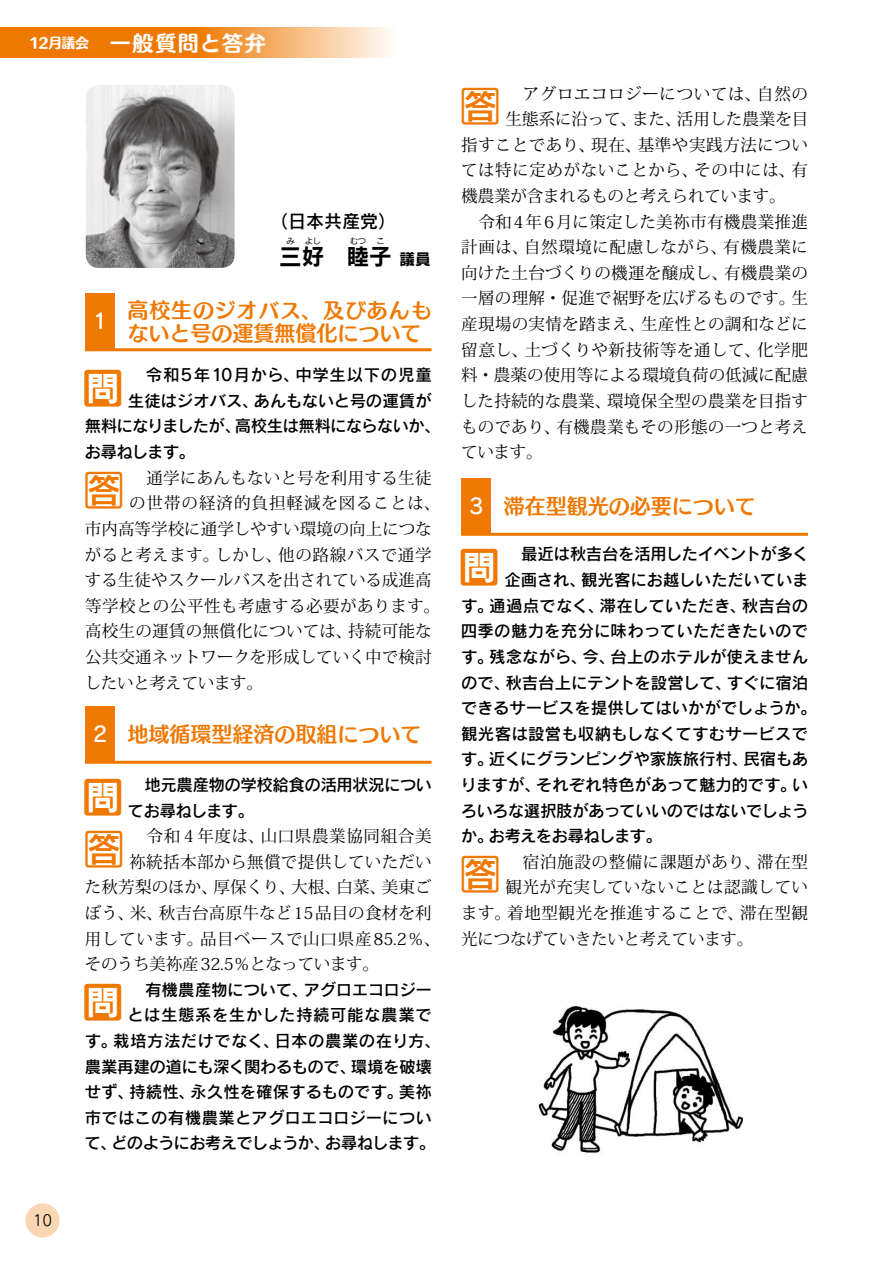
<style>
.page{position:relative;width:893px;height:1263px;background:#fff}
.page>*{position:absolute;margin:0;border:0;box-sizing:border-box;transform-origin:0 0}
.t1{font:42.15px "Rodin Pro DB";color:#ee7800}
.t2{font:22.5px "Rodin Pro B";color:#000}
.t3{font:21px/22.5px "Humming Std B";color:#ee7800}
.t4{font:21px "Humming Std E";letter-spacing:.08em;color:#fff}
.t5{font:21px "Rodin Pro DB";color:#fff}
.t6{font:18px "Rodin Pro DB";color:#000}
.t7{font:16.5px "Koz Min Pro";letter-spacing:.02em;color:#000}
.t8{font:16.5px "Rodin Pro DB";letter-spacing:-.015em;color:#000}
.t9{font:16.5px "Rodin Pro DB";letter-spacing:.005em;color:#000}
.t10{font:16.5px "Koz Min Pro";letter-spacing:.04em;color:#000}
.t11{font:16.5px "Koz Min Pro";color:#000}
.t12{font:16.5px "Koz Min Pro";letter-spacing:-.02em;color:#000}
.t13{font:16.5px "Rodin Pro DB";letter-spacing:-.05em;color:#000}
.t14{font:16.5px/25.7px "Rodin Pro DB";letter-spacing:-.035em;color:#000}
.t15{font:16.5px "Rodin Pro DB";letter-spacing:-.06em;color:#000}
.t16{font:16.5px "Rodin Pro DB";letter-spacing:.025em;color:#000}
.t17{font:16.5px "Rodin Pro DB";letter-spacing:-.045em;color:#000}
.t18{font:16.5px "Rodin Pro DB";letter-spacing:.04em;color:#000}
.t19{font:16.5px "Koz Min Pro";letter-spacing:-.005em;color:#000}
.t20{font:16.5px "Koz Min Pro";letter-spacing:.055em;color:#000}
.t21{font:16.5px "Rodin Pro DB";letter-spacing:.03em;color:#000}
.t22{font:16.5px "Koz Min Pro";letter-spacing:-.015em;color:#000}
.t23{font:15.75px "Rodin Pro B";color:#000}
.t24{font:15px "Seurat Pro M";color:#000}
.t25{font:8.25px "Rodin Pro B";color:#000}
.s1{font-size:13.8px}
.s2{font-family:"Rodin Pro DB";color:#fff}
</style>
<div class="page">
<div style="left:26px;top:1203px;width:34px;height:34px;background:#fad6b3;border-radius:50%"></div>
<svg style="left:0;top:28px;width:390px;height:29px;background:#f2983d"></svg>
<div style="left:85px;top:293px;width:30px;height:57px;background:#ee7800"></div>
<hr style="left:85px;top:348px;width:347px;height:3px;background:#ee7800">
<div style="left:85px;top:706px;width:30px;height:56px;background:#ee7800"></div>
<hr style="left:85px;top:761px;width:347px;height:3px;background:#ee7800">
<div style="left:461px;top:478px;width:30px;height:56px;background:#ee7800"></div>
<hr style="left:461px;top:533px;width:347px;height:3px;background:#ee7800">
<img style="left:86px;top:85px;width:149px;height:183px">
<img style="left:538px;top:1005px;width:205px;height:148px">
<p class="t4" style="left:29px;top:27px;width:238px"><span class="s1">12月議会</span>　一般質問と答弁</p>
<p class="t6" style="left:270px;top:209px;width:127px">（日本共産党）</p>
<h2 class="t2" style="left:279px;top:242px;width:46px">三好</h2>
<p class="t25" style="left:286px;top:236px;width:10px">み</p>
<p class="t25" style="left:305px;top:236px;width:18px">よし</p>
<p class="t25" style="left:350px;top:236px;width:18px">むつ</p>
<p class="t25" style="left:376px;top:236px;width:10px">こ</p>
<h2 class="t2" style="left:347px;top:242px;width:46px">睦子</h2>
<p class="t23" style="left:399px;top:248px;width:33px">議員</p>
<p class="t5" style="left:93px;top:308px;width:16px">1</p>
<p class="t3" style="left:128px;top:299px;width:306px">高校生のジオバス、及びあんもないと号の運賃無償化について</p>
<h1 class="t1" style="left:82px;top:360px;width:44px">問</h1>
<p class="t18" style="left:128px;top:364px;width:305px">　令和5年10月から、中学生以下の児童</p>
<p class="t8" style="left:128px;top:390px;width:305px">生徒はジオバス、あんもないと号の運賃が</p>
<p class="t13" style="left:85px;top:415px;width:357px">無料になりましたが、高校生は無料にならないか、</p>
<p class="t8" style="left:85px;top:441px;width:112px">お尋ねします。</p>
<h1 class="t1" style="left:83px;top:462px;width:44px">答</h1>
<p class="t7" style="left:129px;top:466px;width:304px">　通学にあんもないと号を利用する生徒</p>
<p class="t20" style="left:129px;top:492px;width:312px">の世帯の経済的負担軽減を図ることは、</p>
<p class="t11" style="left:85px;top:517px;width:348px">市内高等学校に通学しやすい環境の向上につな</p>
<p class="t7" style="left:85px;top:543px;width:348px">がると考えます。しかし、他の路線バスで通学</p>
<p class="t11" style="left:85px;top:568px;width:348px">する生徒やスクールバスを出されている成進高</p>
<p class="t7" style="left:85px;top:594px;width:357px">等学校との公平性も考慮する必要があります。</p>
<p class="t7" style="left:85px;top:620px;width:348px">高校生の運賃の無償化については、持続可能な</p>
<p class="t11" style="left:85px;top:645px;width:348px">公共交通ネットワークを形成していく中で検討</p>
<p class="t12" style="left:85px;top:671px;width:180px">したいと考えています。</p>
<p class="t3" style="left:93px;top:722px;width:330px"><span class="s2">2</span> 地域循環型経済の取組について</p>
<p class="t24" style="left:33px;top:1210px;width:21px">10</p>
<h1 class="t1" style="left:82px;top:770px;width:44px">問</h1>
<p class="t14" style="left:128px;top:771px;width:305px">　地元農産物の学校給食の活用状況についてお尋ねします。</p>
<h1 class="t1" style="left:83px;top:821px;width:44px">答</h1>
<p class="t10" style="left:129px;top:824px;width:304px">　令和４年度は、山口県農業協同組合美</p>
<p class="t7" style="left:129px;top:850px;width:304px">袮統括本部から無償で提供していただい</p>
<p class="t7" style="left:85px;top:876px;width:348px">た秋芳梨のほか、厚保くり、大根、白菜、美東ご</p>
<p class="t7" style="left:85px;top:901px;width:348px">ぼう、米、秋吉台高原牛など15品目の食材を利</p>
<p class="t10" style="left:85px;top:927px;width:357px">用しています。品目ベースで山口県産85.2％、</p>
<p class="t12" style="left:85px;top:952px;width:296px">そのうち美袮産32.5％となっています。</p>
<h1 class="t1" style="left:82px;top:974px;width:44px">問</h1>
<p class="t8" style="left:128px;top:979px;width:305px">　有機農産物について、アグロエコロジー</p>
<p class="t21" style="left:128px;top:1004px;width:306px">とは生態系を生かした持続可能な農業で</p>
<p class="t16" style="left:85px;top:1030px;width:357px">す。栽培方法だけでなく、日本の農業の在り方、</p>
<p class="t8" style="left:85px;top:1055px;width:349px">農業再建の道にも深く関わるもので、環境を破壊</p>
<p class="t8" style="left:85px;top:1081px;width:349px">せず、持続性、永久性を確保するものです。美祢</p>
<p class="t9" style="left:85px;top:1107px;width:349px">市ではこの有機農業とアグロエコロジーについ</p>
<p class="t15" style="left:85px;top:1132px;width:352px">て、どのようにお考えでしょうか、お尋ねします。</p>
<h1 class="t1" style="left:459px;top:78px;width:44px">答</h1>
<p class="t10" style="left:506px;top:82px;width:304px">　アグロエコロジーについては、自然の</p>
<p class="t19" style="left:506px;top:107px;width:304px">生態系に沿って、また、活用した農業を目</p>
<p class="t7" style="left:461px;top:133px;width:348px">指すことであり、現在、基準や実践方法につい</p>
<p class="t7" style="left:461px;top:159px;width:348px">ては特に定めがないことから、その中には、有</p>
<p class="t12" style="left:461px;top:184px;width:326px">機農業が含まれるものと考えられています。</p>
<p class="t7" style="left:461px;top:210px;width:348px">　令和4年6月に策定した美祢市有機農業推進</p>
<p class="t7" style="left:461px;top:235px;width:348px">計画は、自然環境に配慮しながら、有機農業に</p>
<p class="t7" style="left:461px;top:261px;width:348px">向けた土台づくりの機運を醸成し、有機農業の</p>
<p class="t7" style="left:461px;top:287px;width:348px">一層の理解・促進で裾野を広げるものです。生</p>
<p class="t7" style="left:461px;top:312px;width:348px">産現場の実情を踏まえ、生産性との調和などに</p>
<p class="t7" style="left:461px;top:338px;width:348px">留意し、土づくりや新技術等を通して、化学肥</p>
<p class="t7" style="left:461px;top:364px;width:348px">料・農薬の使用等による環境負荷の低減に配慮</p>
<p class="t7" style="left:461px;top:389px;width:348px">した持続的な農業、環境保全型の農業を目指す</p>
<p class="t7" style="left:461px;top:415px;width:348px">ものであり、有機農業もその形態の一つと考え</p>
<p class="t7" style="left:461px;top:440px;width:83px">ています。</p>
<p class="t3" style="left:469px;top:495px;width:288px"><span class="s2">3</span> 滞在型観光の必要について</p>
<h1 class="t1" style="left:458px;top:539px;width:44px">問</h1>
<p class="t8" style="left:505px;top:543px;width:306px">　最近は秋吉台を活用したイベントが多く</p>
<p class="t8" style="left:504px;top:569px;width:306px">企画され、観光客にお越しいただいていま</p>
<p class="t9" style="left:461px;top:594px;width:349px">す。通過点でなく、滞在していただき、秋吉台の</p>
<p class="t9" style="left:461px;top:620px;width:349px">四季の魅力を充分に味わっていただきたいので</p>
<p class="t8" style="left:461px;top:646px;width:349px">す。残念ながら、今、台上のホテルが使えません</p>
<p class="t8" style="left:461px;top:671px;width:349px">ので、秋吉台上にテントを設営して、すぐに宿泊</p>
<p class="t8" style="left:461px;top:697px;width:357px">できるサービスを提供してはいかがでしょうか。</p>
<p class="t9" style="left:461px;top:723px;width:349px">観光客は設営も収納もしなくてすむサービスで</p>
<p class="t8" style="left:461px;top:748px;width:349px">す。近くにグランピングや家族旅行村、民宿もあ</p>
<p class="t8" style="left:460px;top:774px;width:349px">りますが、それぞれ特色があって魅力的です。い</p>
<p class="t17" style="left:461px;top:799px;width:349px">ろいろな選択肢があっていいのではないでしょう</p>
<p class="t13" style="left:461px;top:825px;width:203px">か。お考えをお尋ねします。</p>
<h1 class="t1" style="left:459px;top:846px;width:44px">答</h1>
<p class="t10" style="left:506px;top:850px;width:304px">　宿泊施設の整備に課題があり、滞在型</p>
<p class="t7" style="left:506px;top:876px;width:304px">観光が充実していないことは認識してい</p>
<p class="t7" style="left:461px;top:901px;width:348px">ます。着地型観光を推進することで、滞在型観</p>
<p class="t22" style="left:461px;top:927px;width:294px">光につなげていきたいと考えています。</p>
</div>
